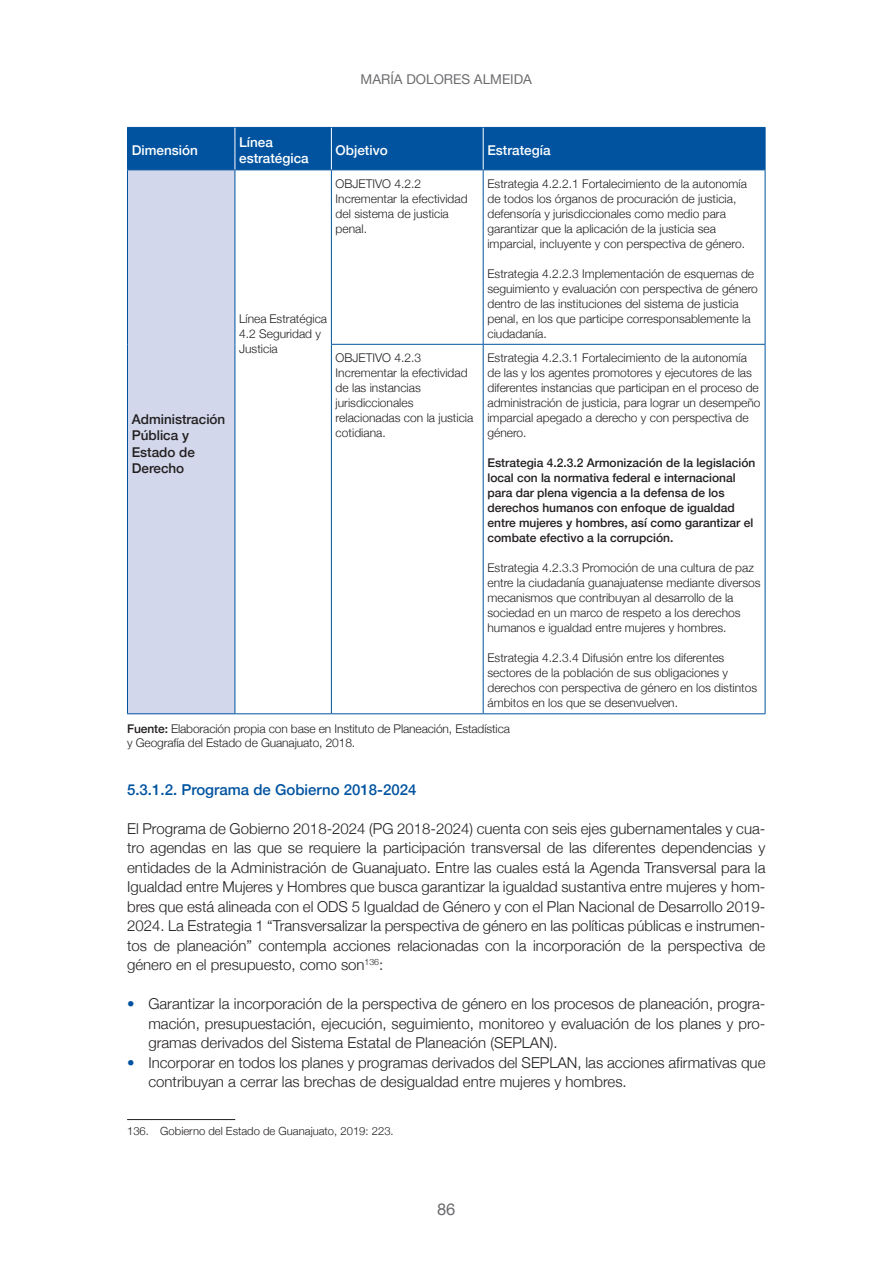
<style>
.page{position:relative;width:894px;height:1263px;background:#fff}
.page>*{position:absolute;margin:0;border:0;box-sizing:border-box;transform-origin:0 0}
.t1{font:16.5px "Helvetica Neue";color:#6c6d70}
.CPO_TEXTO{font:300 15px/19.5px "Helvetica Neue";color:#231f20;text-align:justify}
.LADILLO_3{font:500 15px "Helvetica Neue";color:#0153a0}
.Tabla_Titulo{font:500 13.5px/16.5px "Helvetica Neue";color:#fff}
.Tabla_subcabecera{font:500 13.5px/16.5px "Helvetica Neue";color:#231f20}
.t2{font:13.5px "Helvetica Neue";color:#6c6d70}
.Tabla_texto{font:300 12px/15px "Helvetica Neue";color:#231f20}
.Tabla_texto-2{font:500 12px/15px "Helvetica Neue";color:#231f20}
.fuente{font:300 12px/14.4px "Helvetica Neue";letter-spacing:-.01em;color:#231f20}
.NOTAS_AL_PIE{font:300 11.25px "Helvetica Neue";color:#231f20}
.s1{font-weight:500}
.s2{color:#0153a0}
</style>
<div class="page">
<div style="left:128px;top:128px;width:636px;height:41px;background:#0153a0"></div>
<div style="left:127px;top:170px;width:108px;height:544px;background:#d2d7eb"></div>
<hr style="left:331px;top:170px;width:1px;height:174px;background:#0153a0">
<hr style="left:482px;top:170px;width:1px;height:174px;background:#0153a0">
<hr style="left:331px;top:344px;width:152px;height:1px;background:#0153a0">
<hr style="left:331px;top:345px;width:1px;height:368px;background:#0153a0">
<hr style="left:483px;top:344px;width:282px;height:1px;background:#0153a0">
<hr style="left:482px;top:345px;width:1px;height:368px;background:#0153a0">
<hr style="left:764px;top:170px;width:1px;height:174px;background:#0153a0">
<hr style="left:764px;top:345px;width:1px;height:368px;background:#0153a0">
<hr style="left:235px;top:713px;width:96px;height:1px;background:#0153a0">
<hr style="left:331px;top:713px;width:152px;height:1px;background:#0153a0">
<hr style="left:483px;top:713px;width:282px;height:1px;background:#0153a0">
<hr style="left:127px;top:127px;width:108px;height:1px;background:#0153a0">
<hr style="left:127px;top:128px;width:1px;height:41px;background:#0153a0">
<hr style="left:235px;top:127px;width:96px;height:1px;background:#0153a0">
<hr style="left:331px;top:127px;width:152px;height:1px;background:#0153a0">
<hr style="left:483px;top:127px;width:282px;height:1px;background:#0153a0">
<hr style="left:764px;top:128px;width:1px;height:41px;background:#0153a0">
<hr style="left:127px;top:169px;width:108px;height:1px;background:#0153a0">
<hr style="left:235px;top:169px;width:96px;height:1px;background:#0153a0">
<hr style="left:331px;top:169px;width:152px;height:1px;background:#0153a0">
<hr style="left:483px;top:169px;width:282px;height:1px;background:#0153a0">
<hr style="left:127px;top:170px;width:1px;height:174px;background:#0153a0">
<hr style="left:234px;top:170px;width:1px;height:174px;background:#0153a0">
<hr style="left:127px;top:344px;width:1px;height:369px;background:#0153a0">
<hr style="left:234px;top:344px;width:1px;height:369px;background:#0153a0">
<hr style="left:127px;top:713px;width:108px;height:1px;background:#0153a0">
<hr style="left:234px;top:128px;width:1px;height:41px;background:#fff">
<hr style="left:331px;top:128px;width:1px;height:41px;background:#fff">
<hr style="left:482px;top:128px;width:1px;height:41px;background:#fff">
<hr style="left:127px;top:1119px;width:108px;height:1px;background:#231f20">
<p class="t2" style="left:360px;top:69px;width:173px">MARÍA DOLORES ALMEIDA</p>
<p class="Tabla_Titulo" style="left:132px;top:141px;width:68px">Dimensión</p>
<p class="Tabla_Titulo" style="left:239px;top:133px;width:71px">Línea estratégica</p>
<p class="Tabla_Titulo" style="left:335px;top:141px;width:54px">Objetivo</p>
<p class="Tabla_Titulo" style="left:487px;top:141px;width:65px">Estrategía</p>
<p class="Tabla_texto" style="left:335px;top:175px;width:133px">OBJETIVO 4.2.2<br>Incrementar la efectividad del sistema de justicia penal.</p>
<p class="Tabla_texto" style="left:487px;top:175px;width:261px">Estrategia 4. 2. 2. 1 Fortalecimiento de la autonomía de todos los órganos de procuración de justicia, defensoría y jurisdiccionales como medio para garantizar que la aplicación de la justicia sea imparcial, incluyente y con perspectiva de género.</p>
<p class="Tabla_texto" style="left:487px;top:265px;width:272px">Estrategia 4. 2. 2. 3 Implementación de esquemas de seguimiento y evaluación con perspectiva de género dentro de las instituciones del sistema de justicia penal, en los que participe corresponsablemente la ciudadanía.</p>
<p class="Tabla_texto" style="left:335px;top:349px;width:139px">OBJETIVO 4.2.3<br>Incrementar la efectividad de las instancias jurisdiccionales relacionadas con la justicia cotidiana.</p>
<p class="Tabla_texto" style="left:487px;top:349px;width:274px">Estrategia 4. 2. 3. 1 Fortalecimiento de la autonomía de las y los agentes promotores y ejecutores de las diferentes instancias que participan en el proceso de administración de justicia, para lograr un desempeño imparcial apegado a derecho y con perspectiva de género.</p>
<p class="Tabla_texto-2" style="left:487px;top:454px;width:269px">Estrategia 4.2.3.2 Armonización de la legislación local con la normativa federal e internacional para dar plena vigencia a la defensa de los derechos humanos con enfoque de igualdad entre mujeres y hombres, así como garantizar el combate efectivo a la corrupción.</p>
<p class="Tabla_texto" style="left:487px;top:559px;width:274px">Estrategia 4. 2. 3. 3 Promoción de una cultura de paz entre la ciudadanía guanajuatense mediante diversos mecanismos que contribuyan al desarrollo de la sociedad en un marco de respeto a los derechos humanos e igualdad entre mujeres y hombres.</p>
<p class="Tabla_texto" style="left:487px;top:649px;width:271px">Estrategia 4. 2. 3. 4 Difusión entre los diferentes sectores de la población de sus obligaciones y derechos con perspectiva de género en los distintos ámbitos en los que se desenvuelven.</p>
<p class="fuente" style="left:127px;top:720px;width:384px"><span class="s1">Fuente:</span> Elaboración propia con base en Instituto de Planeación, Estadística y Geografía del Estado de Guanajuato, 2018.</p>
<p class="LADILLO_3" style="left:127px;top:777px;width:291px">5.3.1.2. Programa de Gobierno 2018-2024</p>
<p class="CPO_TEXTO" style="left:127px;top:817px;width:639px">El Programa de Gobierno 2018-2024 (PG 2018-2024) cuenta con seis ejes gubernamentales y cua&shy;tro agendas en las que se requiere la participación transversal de las diferentes dependencias y entidades de la Administración de Guanajuato. Entre las cuales está la Agenda Transversal para la Igualdad entre Mujeres y Hombres que busca garantizar la igualdad sustantiva entre mujeres y hom&shy;bres que está alineada con el ODS 5 Igualdad de Género y con el Plan Nacional de Desarrollo 2019- 2024. La Estrategia 1 “Transversalizar la perspectiva de género en las políticas públicas e instrumen&shy;tos de planeación” contempla acciones relacionadas con la incorporación de la perspectiva de género en el presupuesto, como son<sup>136</sup>:</p>
<p class="CPO_TEXTO" style="left:148px;top:993px;width:618px;text-indent:-21px"><span class="s2">•</span> Garantizar la incorporación de la perspectiva de género en los procesos de planeación, progra&shy;mación, presupuestación, ejecución, seguimiento, monitoreo y evaluación de los planes y pro&shy;gramas derivados del Sistema Estatal de Planeación (SEPLAN).</p>
<p class="CPO_TEXTO" style="left:148px;top:1051px;width:618px;text-indent:-21px"><span class="s2">•</span> Incorporar en todos los planes y programas derivados del SEPLAN, las acciones afirmativas que contribuyan a cerrar las brechas de desigualdad entre mujeres y hombres.</p>
<p class="NOTAS_AL_PIE" style="left:127px;top:1122px;width:266px">136. Gobierno del Estado de Guanajuato, 2019: 223.</p>
<p class="Tabla_texto" style="left:239px;top:310px;width:89px">Línea Estratégica</p>
<p class="Tabla_texto" style="left:239px;top:325px;width:83px">4. 2 Seguridad y<br>Justicia</p>
<h1 class="Tabla_subcabecera" style="left:132px;top:409px;width:95px">Administración<br>Pública y<br>Estado de<br>Derecho</h1>
<h1 class="t1" style="left:437px;top:1196px;width:20px">86</h1>
</div>
